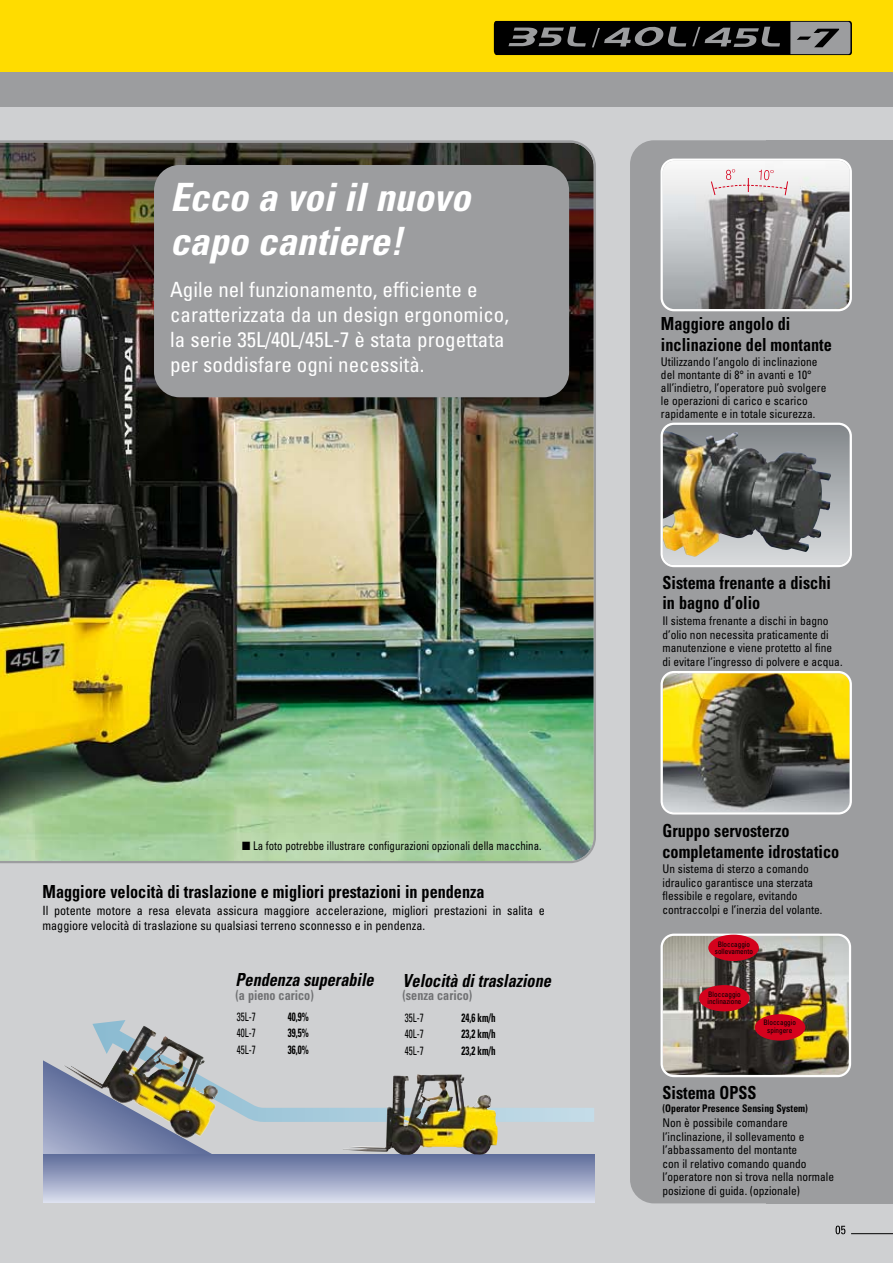
<style>
.page{position:relative;width:893px;height:1263px;background:#fff}
.page>*{position:absolute;margin:0;border:0;box-sizing:border-box;transform-origin:0 0}
.t1{font:italic 700 condensed 39px/43.5px "Univers LT Std";color:#fff}
.t2{font:condensed 21px/25.2px "Univers LT Std";color:#fff}
.t3{font:700 condensed 18px/20.9px "Univers LT Std";color:#000;scale:.9 1}
.t4{font:italic 700 condensed 18px "Univers LT Std";color:#000;scale:.9 1}
.t5{font:700 condensed 13.5px "Univers LT Std";color:#707173;scale:.9 1}
.t6{font:condensed 12.75px/15px "Univers LT Std";color:#000;scale:.95 1}
.t7{font:condensed 12px/13.5px "Univers LT Std";color:#000;scale:.95 1}
.t8{font:condensed 12px "Univers LT Std";color:#000;scale:.9 1}
.t9{font:700 condensed 12px/16.2px "Univers LT Std";color:#000;text-align:justify;scale:.75 1}
.t10{font:condensed 12px/16.2px "Univers LT Std";color:#000;text-align:justify;scale:.75 1}
.t11{font:700 condensed 10.5px "Univers LT Std";color:#000;scale:.93 1}
.t12{font:condensed 7.5px/7.5px "Univers LT Std";color:#000;text-align:center;scale:.95 1}
</style>
<div class="page">
<hr style="left:0;top:0;width:1px;height:1263px;background:#cfd0d2">
<div style="left:1px;top:0;width:892px;height:1263px;background:#cfd0d2"></div>
<img style="left:0;top:140px;width:596px;height:723px">
<hr style="left:0;top:0;width:1px;height:72px;background:#ffdc00">
<div style="left:0;top:72px;width:893px;height:34px;background:#9c9d9f"></div>
<div style="left:630px;top:140px;width:136px;height:1063px;background:#9c9d9f"></div>
<div style="left:766px;top:140px;width:127px;height:1063px;background:#9c9d9f"></div>
<svg style="left:92px;top:1020px;width:502px;height:102px"></svg>
<svg style="left:43px;top:1059px;width:183px;height:95px"></svg>
<hr style="left:851px;top:1233px;width:42px;height:1px;background:#000">
<svg style="left:835px;top:1225px;width:10px;height:9px"></svg>
<img style="left:663px;top:161px;width:186px;height:148px">
<div style="left:661px;top:159px;width:191px;height:152px;border:2px solid #fff;border-radius:12px"></div>
<svg style="left:663px;top:425px;width:186px;height:140px"></svg>
<img style="left:664px;top:431px;width:167px;height:126px">
<div style="left:661px;top:423px;width:191px;height:144px;border:2px solid #fff;border-radius:12px"></div>
<img style="left:663px;top:673px;width:186px;height:139px">
<div style="left:661px;top:671px;width:191px;height:143px;border:2px solid #fff;border-radius:12px"></div>
<img style="left:663px;top:936px;width:185px;height:139px">
<div style="left:661px;top:933px;width:190px;height:144px;border:2px solid #fff;border-radius:12px"></div>
<div style="left:43px;top:1154px;width:552px;height:49px;background:linear-gradient(to bottom,#5d6b99,#dbdeef)"></div>
<svg style="left:710px;top:169px;width:79px;height:27px;background:#eadcdd"></svg>
<div style="left:1px;top:0;width:892px;height:72px;background:#ffdc00"></div>
<svg style="left:494px;top:21px;width:358px;height:34px;background:#303031"></svg>
<img style="left:63px;top:1049px;width:155px;height:90px">
<img style="left:342px;top:1074px;width:144px;height:81px">
<div style="left:708px;top:935px;width:51px;height:26px;background:#d4021d;border-radius:50%"></div>
<div style="left:699px;top:985px;width:50px;height:26px;background:#d4021d;border-radius:50%"></div>
<div style="left:755px;top:1014px;width:50px;height:26px;background:#d4021d;border-radius:50%"></div>
<div style="left:154px;top:165px;width:415px;height:232px;background:#9c9d9f;border-radius:26px"></div>
<h1 class="t1" style="left:170px;top:176px;width:302px">Ecco a voi il nuovo capo cantiere!</h1>
<h2 class="t2" style="left:170px;top:276px;width:340px">Agile nel funzionamento, efficiente e caratterizzata da un design ergonomico, la serie 35L/40L/45L-7 è stata progettata per soddisfare ogni necessità.</h2>
<p class="t8" style="left:242px;top:838px;width:334px">■ La foto potrebbe illustrare configurazioni opzionali della macchina.</p>
<h3 class="t3" style="left:43px;top:881px;width:493px">Maggiore velocità di traslazione e migliori prestazioni in pendenza</h3>
<p class="t6" style="left:43px;top:902px;width:530px">Il potente motore a resa elevata assicura maggiore accelerazione, migliori prestazioni in salita e maggiore velocità di traslazione su qualsiasi terreno sconnesso e in pendenza.</p>
<h3 class="t4" style="left:236px;top:968px;width:155px">Pendenza superabile</h3>
<p class="t5" style="left:236px;top:986px;width:88px">(a pieno carico)</p>
<p class="t10" style="left:237px;top:1009px;width:27px">35L-7<br>40L-7<br>45L-7</p>
<p class="t9" style="left:288px;top:1009px;width:29px">40,9% 39,5% 36,0%</p>
<p class="t10" style="left:405px;top:1009px;width:27px">35L-7<br>40L-7<br>45L-7</p>
<p class="t9" style="left:461px;top:1010px;width:47px">24,6 km/h 23,2 km/h 23,2 km/h</p>
<h3 class="t4" style="left:403px;top:969px;width:166px">Velocità di traslazione</h3>
<p class="t5" style="left:403px;top:987px;width:79px">(senza carico)</p>
<h3 class="t3" style="left:661px;top:313px;width:191px">Maggiore angolo di inclinazione del montante</h3>
<p class="t7" style="left:661px;top:355px;width:176px;line-height:13px">Utilizzando l’angolo di inclinazione del montante di 8° in avanti e 10° all’indietro, l’operatore può svolgere le operazioni di carico e scarico rapidamente e in totale sicurezza.</p>
<h3 class="t3" style="left:662px;top:572px;width:189px">Sistema frenante a dischi in bagno d’olio</h3>
<p class="t7" style="left:662px;top:614px;width:191px">Il sistema frenante a dischi in bagno d’olio non necessita praticamente di manutenzione e viene protetto al fine di evitare l’ingresso di polvere e acqua.</p>
<h3 class="t3" style="left:662px;top:820px;width:198px">Gruppo servosterzo completamente idrostatico</h3>
<p class="t7" style="left:662px;top:862px;width:170px">Un sistema di sterzo a comando idraulico garantisce una sterzata flessibile e regolare, evitando contraccolpi e l’inerzia del volante.</p>
<p class="t12" style="left:715px;top:940px;width:41px">Bloccaggio sollevamento</p>
<p class="t12" style="left:707px;top:990px;width:37px;text-align:left">Bloccaggio inclinazione</p>
<p class="t12" style="left:763px;top:1019px;width:36px">Bloccaggio spingere</p>
<h3 class="t3" style="left:662px;top:1082px;width:106px">Sistema OPSS</h3>
<p class="t11" style="left:662px;top:1102px;width:158px">(Operator Presence Sensing System)</p>
<p class="t7" style="left:662px;top:1116px;width:182px">Non è possibile comandare l’inclinazione, il sollevamento e l’abbassamento del montante<br>con il relativo comando quando l’operatore non si trova nella normale posizione di guida. (opzionale)</p>
</div>
